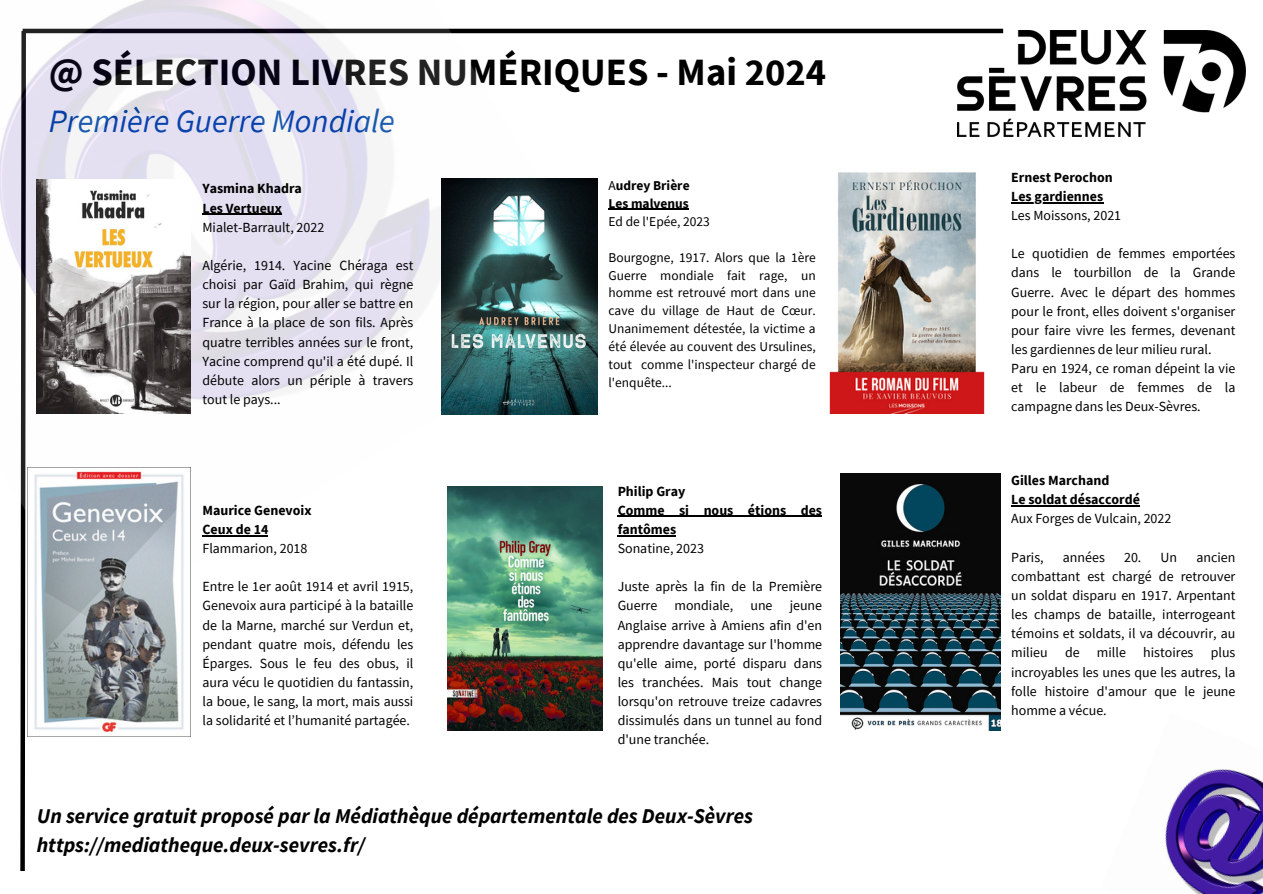
<style>
.page{position:relative;width:1263px;height:894px;background:#fff}
.page>*{position:absolute;margin:0;border:0;box-sizing:border-box;transform-origin:0 0}
.t1{font:700 38.55px "Source Sans Pro";color:#000}
.t2{font:italic 32.55px "Source Sans Pro";color:#004aad}
.t3{font:italic 700 21px/29.2px "Source Sans Pro";color:#000}
.t4{font:13.95px/19.2px "Source Sans Pro";color:#000;text-align:justify}
.t5{font:700 13.95px/19.2px "Source Sans Pro";color:#000}
.t6{font:13.5px/18px "Source Sans Pro";color:#000;text-align:justify}
.t7{font:700 13.5px/18px "Source Sans Pro";color:#000}
.s1{font-weight:400}
</style>
<div class="page">
<img style="left:957px;top:31px;width:288px;height:106px">
<hr style="left:23px;top:29px;width:980px;height:4px;background:#000">
<svg style="left:20px;top:626px;width:8px;height:245px"></svg>
<img style="left:1165px;top:769px;width:98px;height:124px">
<img style="left:0;top:0;width:618px;height:626px">
<img style="left:37px;top:179px;width:154px;height:234px">
<img style="left:442px;top:179px;width:155px;height:235px">
<img style="left:829px;top:172px;width:195px;height:241px">
<img style="left:28px;top:467px;width:163px;height:269px">
<img style="left:447px;top:486px;width:155px;height:244px">
<img style="left:841px;top:473px;width:159px;height:257px">
<hr style="left:608px;top:209px;width:81px;height:1px;background:#000">
<hr style="left:202px;top:213px;width:80px;height:2px;background:#000">
<hr style="left:202px;top:535px;width:66px;height:1px;background:#000">
<hr style="left:1011px;top:202px;width:92px;height:1px;background:#000">
<hr style="left:618px;top:515px;width:204px;height:2px;background:#000">
<hr style="left:618px;top:535px;width:58px;height:1px;background:#000">
<hr style="left:1011px;top:505px;width:129px;height:1px;background:#000">
<p class="t1" style="left:49px;top:47px;width:779px">@ SÉLECTION LIVRES NUMÉRIQUES - Mai 2024</p>
<p class="t2" style="left:49px;top:100px;width:348px">Première Guerre Mondiale</p>
<p class="t5" style="left:202px;top:179px;width:101px">Yasmina Khadra<br>Les Vertueux</p>
<p class="t4" style="left:202px;top:217px;width:123px">Mialet-Barrault, 2022</p>
<p class="t4" style="left:202px;top:255px;width:212px">Algérie, 1914. Yacine Chéraga est choisi par Gaïd Brahim, qui règne sur la région, pour aller se battre en France à la place de son fils. Après quatre terribles années sur le front, Yacine comprend qu'il a été dupé. Il débute alors un périple à travers tout le pays...</p>
<p class="t5" style="left:202px;top:500px;width:111px">Maurice Genevoix<br>Ceux de 14</p>
<p class="t4" style="left:202px;top:538px;width:107px">Flammarion, 2018</p>
<p class="t4" style="left:202px;top:576px;width:212px">Entre le 1er août 1914 et avril 1915, Genevoix aura participé à la bataille de la Marne, marché sur Verdun et, pendant quatre mois, défendu les Éparges. Sous le feu des obus, il aura vécu le quotidien du fantassin, la boue, le sang, la mort, mais aussi la solidarité et l’humanité partagée.</p>
<p class="t7" style="left:608px;top:176px;width:83px"><span class="s1">A</span>udrey Brière<br>Les malvenus</p>
<p class="t6" style="left:608px;top:212px;width:103px">Ed de l'Epée, 2023</p>
<p class="t6" style="left:608px;top:248px;width:209px">Bourgogne, 1917. Alors que la 1ère Guerre mondiale fait rage, un homme est retrouvé mort dans une cave du village de Haut de Cœur.<br>Unanimement détestée, la victime a été élevée au couvent des Ursulines, tout comme l'inspecteur chargé de l'enquête...</p>
<p class="t5" style="left:618px;top:481px;width:206px">Philip Gray<br>Comme si nous étions des fantômes</p>
<p class="t4" style="left:618px;top:538px;width:88px">Sonatine, 2023</p>
<p class="t4" style="left:618px;top:576px;width:206px">Juste après la fin de la Première Guerre mondiale, une jeune Anglaise arrive à Amiens afin d'en apprendre davantage sur l'homme qu'elle aime, porté disparu dans les tranchées. Mais tout change lorsqu'on retrouve treize cadavres dissimulés dans un tunnel au fond d'une tranchée.</p>
<p class="t3" style="left:37px;top:800px;width:718px">Un service gratuit proposé par la Médiathèque départementale des Deux-Sèvres https://mediatheque.deux-sevres.fr/</p>
<p class="t5" style="left:1011px;top:167px;width:103px">Ernest Perochon<br>Les gardiennes</p>
<p class="t4" style="left:1011px;top:205px;width:111px">Les Moissons, 2021</p>
<p class="t4" style="left:1011px;top:243px;width:226px;text-align:left">Le quotidien de femmes emportées dans le tourbillon de la Grande Guerre. Avec le départ des hommes pour le front, elles doivent s'organiser pour faire vivre les fermes, devenant les gardiennes de leur milieu rural.<br>Paru en 1924, ce roman dépeint la vie et le labeur de femmes de la campagne dans les Deux-Sèvres.</p>
<p class="t5" style="left:1011px;top:470px;width:130px">Gilles Marchand<br>Le soldat désaccordé</p>
<p class="t4" style="left:1011px;top:508px;width:162px">Aux Forges de Vulcain, 2022</p>
<p class="t4" style="left:1011px;top:547px;width:34px">Paris,</p>
<p class="t4" style="left:1063px;top:547px;width:43px">années</p>
<p class="t4" style="left:1124px;top:547px;width:55px">20. Un</p>
<p class="t4" style="left:1011px;top:547px;width:226px;text-indent:185px">ancien combattant est chargé de retrouver un soldat disparu en 1917. Arpentant les champs de bataille, interrogeant témoins et soldats, il va découvrir, au milieu de mille histoires plus incroyables les unes que les autres, la folle histoire d'amour que le jeune homme a vécue.</p>
</div>
